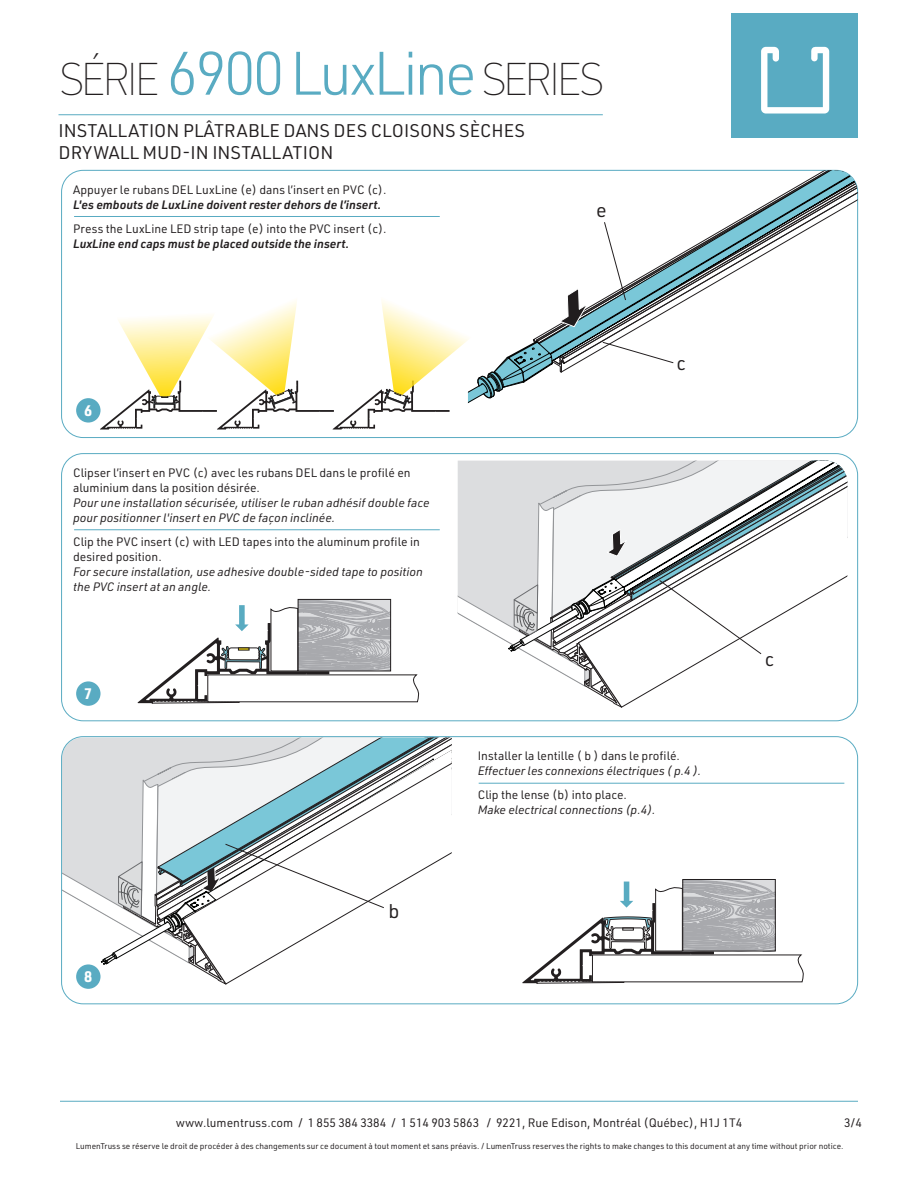
<style>
.page{position:relative;width:918px;height:1188px;background:#fff}
.page>*{position:absolute;margin:0;border:0;box-sizing:border-box;transform-origin:0 0}
.t1{font:100 45px "URWDIN";letter-spacing:-.1em;color:#231f20}
.t2{font:19.5px "URWDIN";color:#231f20}
.t3{font:18px/21.6px "URWDIN";color:#231f20}
.t4{font:700 15px "URWDIN";color:#fff}
.t5{font:12px/15px "URWDIN";color:#231f20}
.t6{font:italic 12px/15px "URWDIN";color:#231f20}
.t7{font:italic 600 12px "URWDIN";color:#231f20}
.t8{font:8.25px "URWDIN";color:#231f20}
.s1{font-weight:300;font-size:60px;color:#59abc2}
</style>
<div class="page">
<div style="left:732px;top:14px;width:126px;height:124px;background:#59abc2"></div>
<svg style="left:761px;top:47px;width:68px;height:67px"></svg>
<hr style="left:60px;top:1101px;width:798px;height:1px;background:#59abc2">
<hr style="left:74px;top:216px;width:366px;height:1px;background:#59abc2">
<div style="left:76px;top:398px;width:25px;height:25px;background:#59abc2;border-radius:50%"></div>
<hr style="left:479px;top:783px;width:365px;height:1px;background:#59abc2">
<div style="left:76px;top:964px;width:25px;height:25px;background:#59abc2;border-radius:50%"></div>
<hr style="left:74px;top:530px;width:366px;height:1px;background:#59abc2">
<svg style="left:507px;top:170px;width:351px;height:213px"></svg>
<svg style="left:604px;top:222px;width:22px;height:78px"></svg>
<svg style="left:602px;top:342px;width:72px;height:21px"></svg>
<svg style="left:558px;top:287px;width:31px;height:41px"></svg>
<svg style="left:458px;top:461px;width:389px;height:247px"></svg>
<svg style="left:62px;top:599px;width:390px;height:386px"></svg>
<svg style="left:522px;top:879px;width:283px;height:126px"></svg>
<hr style="left:58px;top:114px;width:545px;height:1px;background:#59abc2">
<svg style="left:100px;top:294px;width:425px;height:136px"></svg>
<h1 class="t1" style="left:59px;top:50px;width:548px">SÉRIE <span class="s1">6900 LuxLine</span>SERIES</h1>
<h3 class="t3" style="left:58px;top:119px;width:468px">INSTALLATION PLÂTRABLE DANS DES CLOISONS SÈCHES<br>DRYWALL MUD-IN INSTALLATION</h3>
<p class="t5" style="left:73px;top:182px;width:315px">Appuyer le rubans DEL LuxLine (e) dans l’insert en PVC (c).</p>
<p class="t7" style="left:73px;top:197px;width:310px">L'es embouts de LuxLine doivent rester dehors de l’insert.</p>
<p class="t5" style="left:73px;top:221px;width:315px">Press the LuxLine LED strip tape (e) into the PVC insert (c).</p>
<p class="t7" style="left:73px;top:236px;width:278px">LuxLine end caps must be placed outside the insert.</p>
<p class="t4" style="left:84px;top:400px;width:10px">6</p>
<p class="t5" style="left:73px;top:465px;width:339px">Clipser l’insert en PVC (c) avec les rubans DEL dans le profilé en aluminium dans la position désirée.</p>
<p class="t6" style="left:73px;top:495px;width:358px">Pour une installation sécurisée, utiliser le ruban adhésif double face pour positionner l'insert en PVC de façon inclinée.</p>
<p class="t5" style="left:73px;top:534px;width:348px">Clip the PVC insert (c) with LED tapes into the aluminum profile in desired position.</p>
<p class="t6" style="left:73px;top:564px;width:351px">For secure installation, use adhesive double-sided tape to position the PVC insert at an angle.</p>
<p class="t4" style="left:84px;top:683px;width:10px">7</p>
<h2 class="t2" style="left:596px;top:197px;width:12px">e</h2>
<h2 class="t2" style="left:676px;top:351px;width:11px">c</h2>
<p class="t4" style="left:84px;top:966px;width:10px">8</p>
<h2 class="t2" style="left:388px;top:898px;width:13px">b</h2>
<p class="t5" style="left:478px;top:748px;width:204px">Installer la lentille ( b ) dans le profilé.</p>
<p class="t6" style="left:478px;top:763px;width:225px">Effectuer les connexions électriques ( p.4 ).</p>
<p class="t5" style="left:478px;top:787px;width:151px">Clip the lense (b) into place.</p>
<p class="t6" style="left:478px;top:802px;width:179px">Make electrical connections (p.4).</p>
<h2 class="t2" style="left:765px;top:646px;width:11px">c</h2>
<p class="t5" style="left:176px;top:1115px;width:568px">www.lumentruss.com / 1 855 384 3384 / 1 514 903 5863 / 9221, Rue Edison, Montréal (Québec), H1J 1T4</p>
<p class="t5" style="left:844px;top:1115px;width:19px">3/4</p>
<p class="t8" style="left:76px;top:1141px;width:769px">LumenTruss se réserve le droit de procéder à des changements sur ce document à tout moment et sans préavis. / LumenTruss reserves the rights to make changes to this document at any time without prior notice.</p>
</div>
